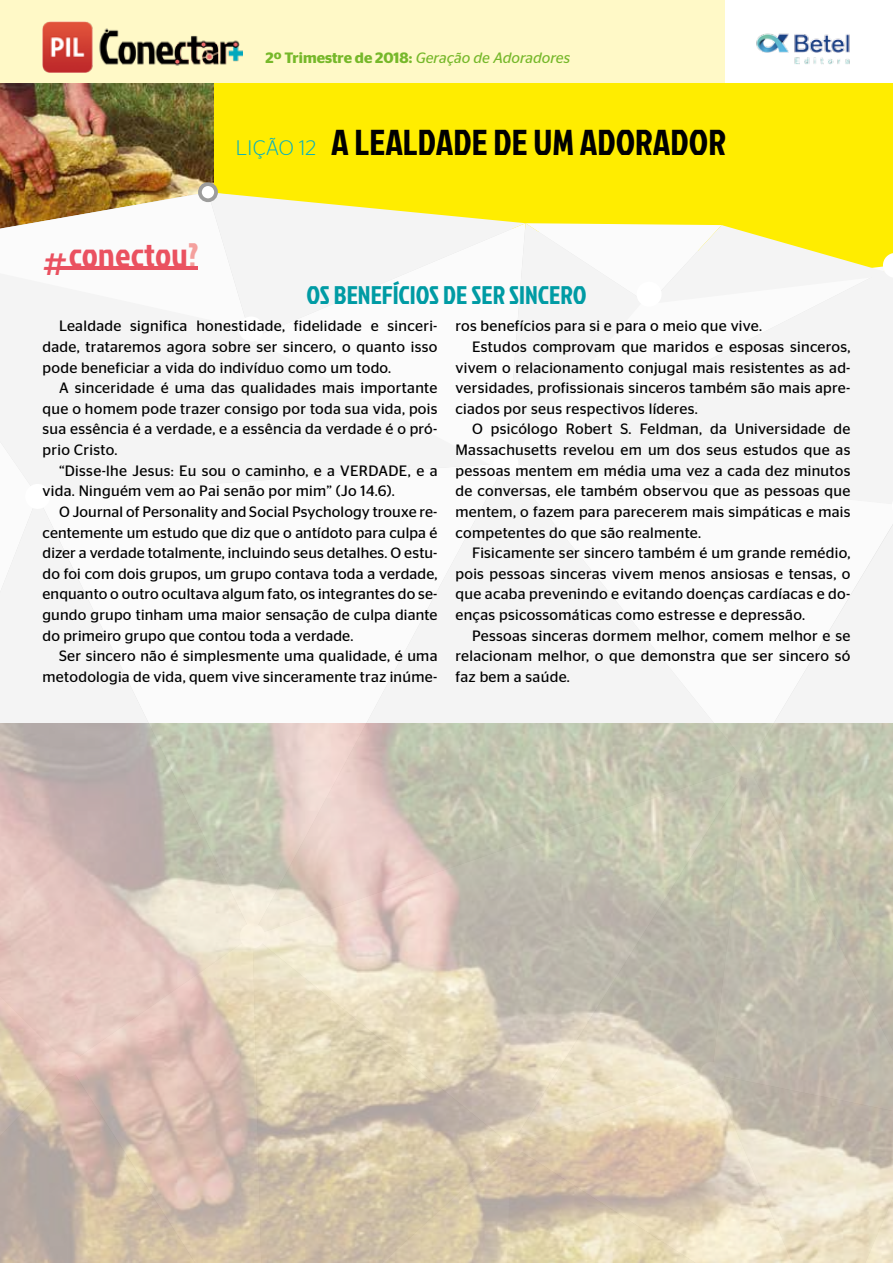
<style>
.page{position:relative;width:893px;height:1263px;background:#fff}
.page>*{position:absolute;margin:0;border:0;box-sizing:border-box;transform-origin:0 0}
.t1{font:36px "Jockey One";color:#000}
.t2{font:34.05px "Jockey One";letter-spacing:.01em;color:#ea5160}
.t3{font:25.5px "Jockey One";color:#009ba4}
.t4{font:15px/20.7px "Stag Sans";letter-spacing:.02em;color:#000;text-align:justify}
.t5{font:italic 15px "Stag Sans";color:#76b82a}
.s1{font-weight:600;font-style:normal}
.s2{font-size:40.8px}
.s3{color:#f4a09d}
.s4{font-family:"Stag Sans";font-weight:300;font-size:21px;color:#00aec3}
</style>
<div class="page">
<div style="left:0;top:0;width:893px;height:124px;background:#fff9c7"></div>
<div style="left:725px;top:0;width:168px;height:124px;background:#fff"></div>
<div style="left:43px;top:84px;width:850px;height:235px;background:#ffed00"></div>
<img style="left:0;top:84px;width:213px;height:108px">
<svg style="left:0;top:192px;width:208px;height:81px;background:#e3d7c6"></svg>
<div style="left:0;top:273px;width:251px;height:190px;background:#f4f4f4"></div>
<svg style="left:208px;top:193px;width:315px;height:146px;fill:#f8f4f4"></svg>
<div style="left:251px;top:223px;width:255px;height:240px;background:#f4f4f4"></div>
<div style="left:0;top:442px;width:38px;height:44px;background:#f4f4f4"></div>
<div style="left:38px;top:463px;width:215px;height:32px;background:#f4f4f4"></div>
<svg style="left:253px;top:463px;width:253px;height:260px"></svg>
<div style="left:506px;top:504px;width:208px;height:219px;background:#f4f4f4"></div>
<div style="left:0;top:508px;width:149px;height:215px;background:#f4f4f4"></div>
<div style="left:774px;top:524px;width:119px;height:199px;background:#f4f4f4"></div>
<svg style="left:506px;top:473px;width:387px;height:31px"></svg>
<div style="left:493px;top:451px;width:26px;height:25px;background:#fff;border-radius:50%"></div>
<div style="left:506px;top:223px;width:387px;height:250px;background:#f4f4f4"></div>
<div style="left:636px;top:281px;width:26px;height:26px;background:#fff;border-radius:50%"></div>
<div style="left:238px;top:316px;width:26px;height:26px;background:#fff;border-radius:50%"></div>
<div style="left:25px;top:484px;width:25px;height:25px;background:#fff;border-radius:50%"></div>
<div style="left:200px;top:184px;width:16px;height:16px;background:#fff;border-radius:50%"></div>
<div style="left:198px;top:182px;width:20px;height:20px;border:4px solid #9d9d9c;border-radius:50%"></div>
<img style="left:756px;top:33px;width:94px;height:31px">
<hr style="left:59px;top:267px;width:139px;height:3px;background:#ea5160">
<img style="left:43px;top:22px;width:200px;height:51px">
<p class="t5" style="left:266px;top:49px;width:306px"><span class="s1">2º Trimestre de 2018:</span> Geração de Adoradores</p>
<h2 class="t2" style="left:43px;top:230px;width:158px"><span class="s2">#</span>conectou<span class="s3">?</span></h2>
<h1 class="t1" style="left:236px;top:116px;width:492px"><span class="s4">LIÇÃO 12</span> A LEALDADE DE UM ADORADOR</h1>
<h3 class="t3" style="left:306px;top:276px;width:281px">OS BENEFÍCIOS DE SER SINCERO</h3>
<p class="t4" style="left:43px;top:316px;width:396px;text-indent:16px">Lealdade significa honestidade, fidelidade e sinceri&shy;dade, trataremos agora sobre ser sincero, o quanto isso pode beneficiar a vida do indivíduo como um todo.</p>
<p class="t4" style="left:43px;top:377px;width:396px;text-indent:16px">A sinceridade é uma das qualidades mais importante que o homem pode trazer consigo por toda sua vida, pois sua essência é a verdade, e a essência da verdade é o pró&shy;prio Cristo.</p>
<p class="t4" style="left:43px;top:460px;width:396px;text-indent:16px">“Disse-lhe Jesus: Eu sou o caminho, e a VERDADE, e a vida. Ninguém vem ao Pai senão por mim” (Jo 14.6).</p>
<p class="t4" style="left:43px;top:501px;width:396px;text-indent:16px">O Journal of Personality and Social Psychology trouxe re&shy;centemente um estudo que diz que o antídoto para culpa é dizer a verdade totalmente, incluindo seus detalhes. O estu&shy;do foi com dois grupos, um grupo contava toda a verdade, enquanto o outro ocultava algum fato, os integrantes do se&shy;gundo grupo tinham uma maior sensação de culpa diante do primeiro grupo que contou toda a verdade.</p>
<p class="t4" style="left:43px;top:646px;width:396px;text-align:right">Ser sincero não é simplesmente uma qualidade, é uma metodologia de vida, quem vive sinceramente traz inúme-</p>
<p class="t4" style="left:455px;top:316px;width:308px">ros benefícios para si e para o meio que vive.</p>
<p class="t4" style="left:472px;top:336px;width:380px">Estudos comprovam que maridos e esposas sinceros,</p>
<p class="t4" style="left:455px;top:357px;width:396px">vivem o relacionamento conjugal mais resistentes as ad-</p>
<p class="t4" style="left:455px;top:377px;width:396px">versidades, profissionais sinceros também são mais apre-</p>
<p class="t4" style="left:455px;top:398px;width:244px">ciados por seus respectivos líderes.</p>
<p class="t4" style="left:472px;top:419px;width:380px">O psicólogo Robert S. Feldman, da Universidade de</p>
<p class="t4" style="left:455px;top:439px;width:396px">Massachusetts revelou em um dos seus estudos que as</p>
<p class="t4" style="left:455px;top:460px;width:396px">pessoas mentem em média uma vez a cada dez minutos</p>
<p class="t4" style="left:455px;top:481px;width:396px">de conversas, ele também observou que as pessoas que</p>
<p class="t4" style="left:455px;top:501px;width:396px">mentem, o fazem para parecerem mais simpáticas e mais</p>
<p class="t4" style="left:455px;top:522px;width:247px">competentes do que são realmente.</p>
<p class="t4" style="left:472px;top:542px;width:380px">Fisicamente ser sincero também é um grande remédio,</p>
<p class="t4" style="left:455px;top:563px;width:396px">pois pessoas sinceras vivem menos ansiosas e tensas, o</p>
<p class="t4" style="left:455px;top:584px;width:396px">que acaba prevenindo e evitando doenças cardíacas e do-</p>
<p class="t4" style="left:455px;top:604px;width:351px">enças psicossomáticas como estresse e depressão.</p>
<p class="t4" style="left:472px;top:625px;width:380px">Pessoas sinceras dormem melhor, comem melhor e se</p>
<p class="t4" style="left:455px;top:646px;width:396px">relacionam melhor, o que demonstra que ser sincero só</p>
<p class="t4" style="left:455px;top:666px;width:116px">faz bem a saúde.</p>
</div>
